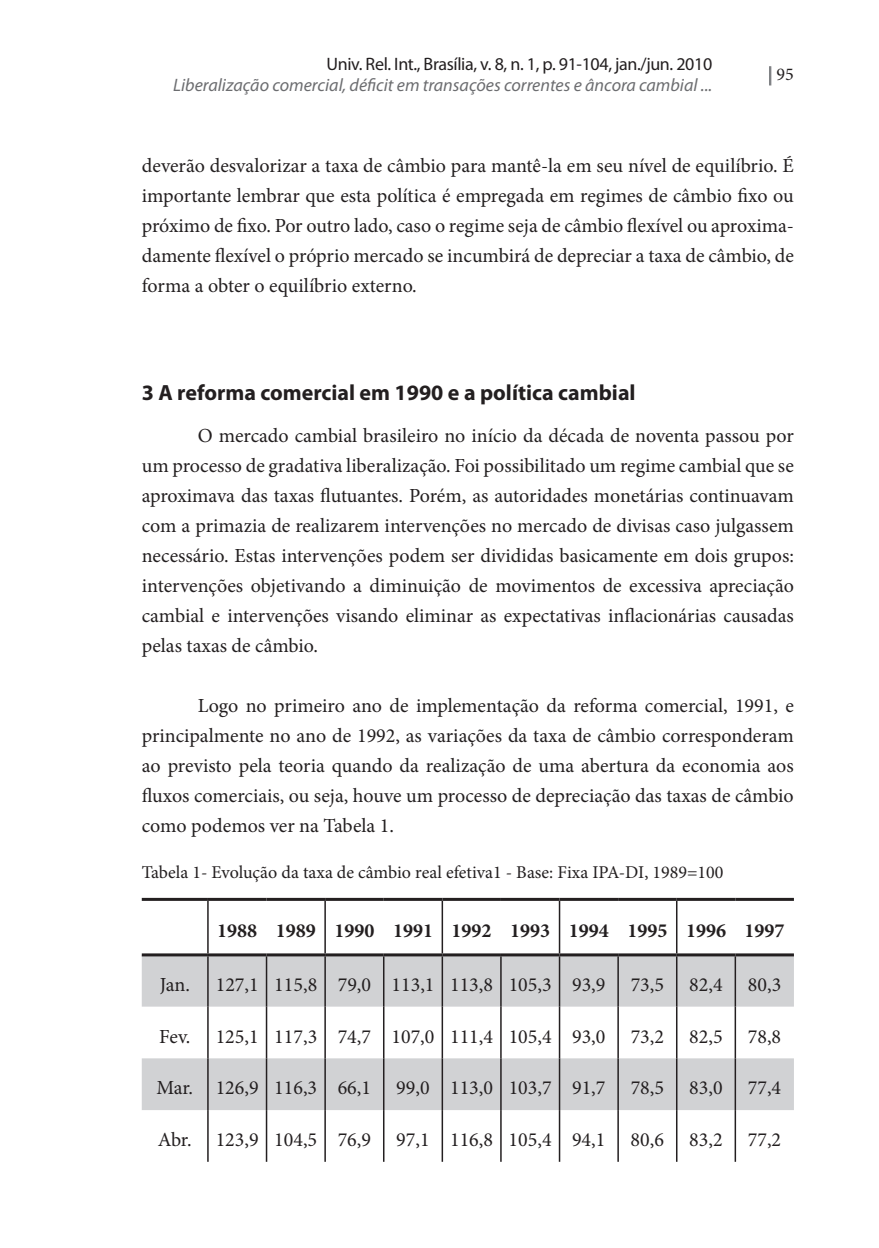
<style>
.page{position:relative;width:879px;height:1248px;background:#fff}
.page>*{position:absolute;margin:0;border:0;box-sizing:border-box;transform-origin:0 0}
.t1{font:700 22px "Myriad Pro";color:#231f20}
.t2{font:20px/30px "Minion Pro";color:#231f20;text-align:justify}
.t3{font:700 20px "Minion Pro";color:#231f20}
.t4{font:18px "Minion Pro";color:#231f20}
.t5{font:italic 18px "Myriad Pro";color:#6c6d70}
.t6{font:18px "Myriad Pro";letter-spacing:-.02em;color:#231f20}
.s1{color:#808285}
</style>
<div class="page">
<svg style="left:769px;top:66px;width:2px;height:19px"></svg>
<svg style="left:142px;top:956px;width:652px;height:153px;fill:#d1d2d4"></svg>
<hr style="left:207px;top:900px;width:2px;height:53px;background:#231f20">
<hr style="left:324px;top:900px;width:2px;height:53px;background:#231f20">
<hr style="left:441px;top:900px;width:2px;height:53px;background:#231f20">
<hr style="left:559px;top:900px;width:1px;height:53px;background:#231f20">
<hr style="left:676px;top:900px;width:1px;height:53px;background:#231f20">
<hr style="left:207px;top:956px;width:2px;height:50px;background:#231f20">
<hr style="left:266px;top:956px;width:1px;height:50px;background:#231f20">
<hr style="left:324px;top:956px;width:2px;height:50px;background:#231f20">
<hr style="left:383px;top:956px;width:1px;height:50px;background:#231f20">
<hr style="left:441px;top:956px;width:2px;height:50px;background:#231f20">
<hr style="left:500px;top:956px;width:2px;height:50px;background:#231f20">
<hr style="left:559px;top:956px;width:1px;height:50px;background:#231f20">
<hr style="left:617px;top:956px;width:2px;height:50px;background:#231f20">
<hr style="left:676px;top:956px;width:1px;height:50px;background:#231f20">
<hr style="left:734px;top:956px;width:2px;height:50px;background:#231f20">
<hr style="left:142px;top:897px;width:66px;height:3px;background:#231f20">
<hr style="left:208px;top:897px;width:58px;height:3px;background:#231f20">
<hr style="left:266px;top:897px;width:59px;height:3px;background:#231f20">
<hr style="left:325px;top:897px;width:59px;height:3px;background:#231f20">
<hr style="left:384px;top:897px;width:58px;height:3px;background:#231f20">
<hr style="left:442px;top:897px;width:59px;height:3px;background:#231f20">
<hr style="left:501px;top:897px;width:58px;height:3px;background:#231f20">
<hr style="left:559px;top:897px;width:59px;height:3px;background:#231f20">
<hr style="left:618px;top:897px;width:59px;height:3px;background:#231f20">
<hr style="left:677px;top:897px;width:58px;height:3px;background:#231f20">
<hr style="left:735px;top:897px;width:59px;height:3px;background:#231f20">
<hr style="left:142px;top:953px;width:66px;height:3px;background:#231f20">
<hr style="left:208px;top:953px;width:58px;height:3px;background:#231f20">
<hr style="left:266px;top:953px;width:59px;height:3px;background:#231f20">
<hr style="left:325px;top:953px;width:59px;height:3px;background:#231f20">
<hr style="left:384px;top:953px;width:58px;height:3px;background:#231f20">
<hr style="left:442px;top:953px;width:59px;height:3px;background:#231f20">
<hr style="left:501px;top:953px;width:58px;height:3px;background:#231f20">
<hr style="left:559px;top:953px;width:59px;height:3px;background:#231f20">
<hr style="left:618px;top:953px;width:59px;height:3px;background:#231f20">
<hr style="left:677px;top:953px;width:58px;height:3px;background:#231f20">
<hr style="left:735px;top:953px;width:59px;height:3px;background:#231f20">
<hr style="left:207px;top:1006px;width:2px;height:52px;background:#231f20">
<hr style="left:266px;top:1006px;width:1px;height:52px;background:#231f20">
<hr style="left:324px;top:1006px;width:2px;height:52px;background:#231f20">
<hr style="left:383px;top:1006px;width:1px;height:52px;background:#231f20">
<hr style="left:441px;top:1006px;width:2px;height:52px;background:#231f20">
<hr style="left:500px;top:1006px;width:2px;height:52px;background:#231f20">
<hr style="left:559px;top:1006px;width:1px;height:52px;background:#231f20">
<hr style="left:617px;top:1006px;width:2px;height:52px;background:#231f20">
<hr style="left:676px;top:1006px;width:1px;height:52px;background:#231f20">
<hr style="left:734px;top:1006px;width:2px;height:52px;background:#231f20">
<hr style="left:207px;top:1058px;width:2px;height:51px;background:#231f20">
<hr style="left:266px;top:1058px;width:1px;height:51px;background:#231f20">
<hr style="left:324px;top:1058px;width:2px;height:51px;background:#231f20">
<hr style="left:383px;top:1058px;width:1px;height:51px;background:#231f20">
<hr style="left:441px;top:1058px;width:2px;height:51px;background:#231f20">
<hr style="left:500px;top:1058px;width:2px;height:51px;background:#231f20">
<hr style="left:559px;top:1058px;width:1px;height:51px;background:#231f20">
<hr style="left:617px;top:1058px;width:2px;height:51px;background:#231f20">
<hr style="left:676px;top:1058px;width:1px;height:51px;background:#231f20">
<hr style="left:734px;top:1058px;width:2px;height:51px;background:#231f20">
<hr style="left:207px;top:1109px;width:2px;height:52px;background:#231f20">
<hr style="left:266px;top:1109px;width:1px;height:52px;background:#231f20">
<hr style="left:324px;top:1109px;width:2px;height:52px;background:#231f20">
<hr style="left:383px;top:1109px;width:1px;height:52px;background:#231f20">
<hr style="left:441px;top:1109px;width:2px;height:52px;background:#231f20">
<hr style="left:500px;top:1109px;width:2px;height:52px;background:#231f20">
<hr style="left:559px;top:1109px;width:1px;height:52px;background:#231f20">
<hr style="left:617px;top:1109px;width:2px;height:52px;background:#231f20">
<hr style="left:676px;top:1109px;width:1px;height:52px;background:#231f20">
<hr style="left:734px;top:1109px;width:2px;height:52px;background:#231f20">
<p class="t6" style="left:326px;top:53px;width:387px">Univ. Rel. Int., Brasília, v. 8, n. 1, p. 91-104, jan./jun. 2010</p>
<p class="t5" style="left:173px;top:74px;width:540px">Liberalização comercial, déficit em transações correntes e âncora cambial ...</p>
<p class="t4" style="left:768px;top:63px;width:28px"><span class="s1">|</span> 95</p>
<p class="t2" style="left:142px;top:150px;width:654px">deverão desvalorizar a taxa de câmbio para mantê-la em seu nível de equilíbrio. É importante lembrar que esta política é empregada em regimes de câmbio fixo ou próximo de fixo. Por outro lado, caso o regime seja de câmbio flexível ou aproxima&shy;damente flexível o próprio mercado se incumbirá de depreciar a taxa de câmbio, de forma a obter o equilíbrio externo.</p>
<p class="t1" style="left:142px;top:378px;width:495px">3 A reforma comercial em 1990 e a política cambial</p>
<p class="t2" style="left:142px;top:420px;width:654px;text-indent:56px">O mercado cambial brasileiro no início da década de noventa passou por um processo de gradativa liberalização. Foi possibilitado um regime cambial que se aproximava das taxas flutuantes. Porém, as autoridades monetárias continuavam com a primazia de realizarem intervenções no mercado de divisas caso julgassem necessário. Estas intervenções podem ser divididas basicamente em dois grupos: intervenções objetivando a diminuição de movimentos de excessiva apreciação cambial e intervenções visando eliminar as expectativas inflacionárias causadas pelas taxas de câmbio.</p>
<p class="t2" style="left:142px;top:690px;width:653px;text-indent:56px">Logo no primeiro ano de implementação da reforma comercial, 1991, e principalmente no ano de 1992, as variações da taxa de câmbio corresponderam ao previsto pela teoria quando da realização de uma abertura da economia aos fluxos comerciais, ou seja, houve um processo de depreciação das taxas de câmbio como podemos ver na Tabela 1.</p>
<p class="t4" style="left:142px;top:860px;width:583px">Tabela 1- Evolução da taxa de câmbio real efetiva1 - Base: Fixa IPA-DI, 1989=100</p>
<p class="t3" style="left:217px;top:915px;width:569px">1988 1989 1990 1991 1992 1993 1994 1995 1996 1997</p>
<p class="t2" style="left:160px;top:969px;width:32px">Jan.</p>
<p class="t2" style="left:216px;top:969px;width:391px">127,1 115,8 79,0 113,1 113,8 105,3 93,9</p>
<p class="t2" style="left:631px;top:969px;width:35px">73,5</p>
<p class="t2" style="left:689px;top:969px;width:35px">82,4</p>
<p class="t2" style="left:748px;top:969px;width:35px">80,3</p>
<p class="t2" style="left:159px;top:1021px;width:33px">Fev.</p>
<p class="t2" style="left:216px;top:1021px;width:391px">125,1 117,3 74,7 107,0 111,4 105,4 93,0</p>
<p class="t2" style="left:631px;top:1021px;width:35px">73,2</p>
<p class="t2" style="left:689px;top:1021px;width:35px">82,5</p>
<p class="t2" style="left:748px;top:1021px;width:35px">78,8</p>
<p class="t2" style="left:156px;top:1072px;width:216px">Mar. 126,9 116,3 66,1</p>
<p class="t2" style="left:396px;top:1072px;width:211px">99,0 113,0 103,7 91,7</p>
<p class="t2" style="left:630px;top:1072px;width:35px">78,5</p>
<p class="t2" style="left:689px;top:1072px;width:35px">83,0</p>
<p class="t2" style="left:748px;top:1072px;width:35px">77,4</p>
<p class="t2" style="left:158px;top:1124px;width:215px">Abr. 123,9 104,5 76,9</p>
<p class="t2" style="left:396px;top:1124px;width:211px">97,1 116,8 105,4 94,1</p>
<p class="t2" style="left:630px;top:1124px;width:35px">80,6</p>
<p class="t2" style="left:689px;top:1124px;width:35px">83,2</p>
<p class="t2" style="left:748px;top:1124px;width:35px">77,2</p>
</div>
